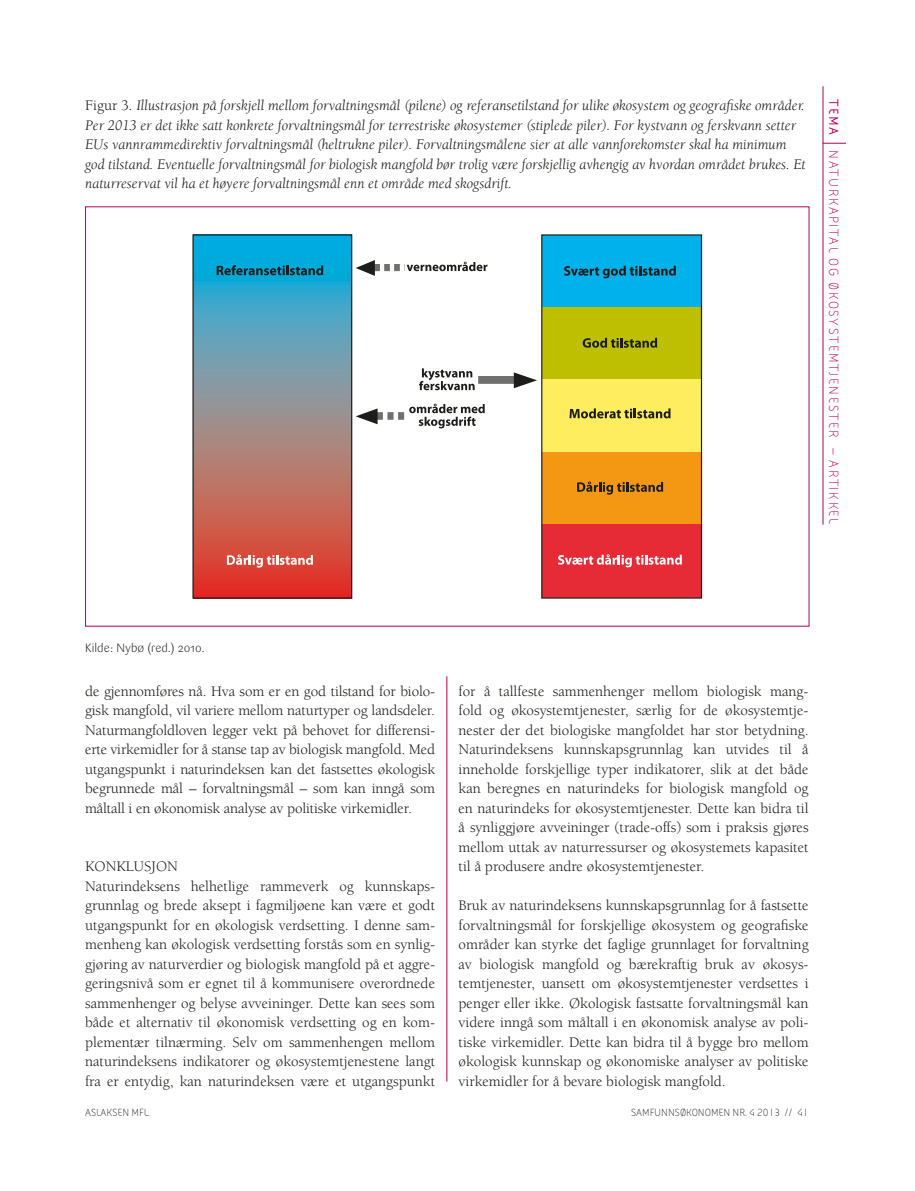
<style>
.page{position:relative;width:915px;height:1191px;background:#fff}
.page>*{position:absolute;margin:0;border:0;box-sizing:border-box;transform-origin:0 0}
.t1{font:15px/19.5px "Berkeley";color:#1d1d1b;text-align:justify}
.t2{font:italic 15px/19.5px "Berkeley";color:#1d1d1b}
.t3{font:13.5px "FS Sophie";letter-spacing:.12em;color:#b10058}
.t4{font:300 12px "Sari OT";color:#1d1d1b}
.t5{font:10.5px "FS Sophie";color:#1d1d1b}
.s1{font-style:normal}
.s2{font-weight:700}
</style>
<div class="page">
<hr style="left:822px;top:86px;width:1px;height:438px;background:#b10058">
<svg style="left:822px;top:143px;width:23px;height:1px"></svg>
<hr style="left:446px;top:676px;width:1px;height:405px;background:#b10058">
<div style="left:541px;top:235px;width:160px;height:73px;background:#00b1eb"></div>
<div style="left:541px;top:307px;width:160px;height:73px;background:#bdbf00"></div>
<div style="left:541px;top:379px;width:160px;height:73px;background:#feee5f"></div>
<div style="left:541px;top:452px;width:160px;height:72px;background:#f49712"></div>
<div style="left:541px;top:524px;width:160px;height:74px;background:#e62b37"></div>
<svg style="left:194px;top:236px;width:156px;height:360px;background:#89838b"></svg>
<div style="left:192px;top:234px;width:160px;height:364px;border:1px solid #1d1d1b"></div>
<div style="left:541px;top:234px;width:160px;height:364px;border:1px solid #1d1d1b"></div>
<svg style="left:419px;top:368px;width:55px;height:22px"></svg>
<svg style="left:216px;top:265px;width:107px;height:10px"></svg>
<svg style="left:564px;top:266px;width:111px;height:12px"></svg>
<svg style="left:582px;top:338px;width:75px;height:10px"></svg>
<svg style="left:569px;top:408px;width:101px;height:10px"></svg>
<svg style="left:577px;top:481px;width:86px;height:13px"></svg>
<svg style="left:558px;top:554px;width:123px;height:13px"></svg>
<svg style="left:227px;top:554px;width:86px;height:13px"></svg>
<svg style="left:356px;top:404px;width:128px;height:24px"></svg>
<svg style="left:356px;top:260px;width:131px;height:16px"></svg>
<div style="left:478px;top:376px;width:36px;height:8px;background:#70706f"></div>
<svg style="left:513px;top:372px;width:24px;height:16px"></svg>
<p class="t2" style="left:85px;top:96px;width:721px"><span class="s1">Figur 3</span>. Illustrasjon på forskjell mellom forvaltningsmål (pilene) og referansetilstand for ulike økosystem og geografiske områder.<br>Per 2013 er det ikke satt konkrete forvaltningsmål for terrestriske økosystemer (stiplede piler). For kystvann og ferskvann setter EUs vannrammedirektiv forvaltningsmål (heltrukne piler). Forvaltningsmålene sier at alle vannforekomster skal ha minimum god tilstand. Eventuelle forvaltningsmål for biologisk mangfold bør trolig være forskjellig avhengig av hvordan området brukes. Et naturreservat vil ha et høyere forvaltningsmål enn et område med skogsdrift.</p>
<p class="t3" style="left:842px;top:99px;width:426px;rotate:90deg"><span class="s2">tema</span> NATURKAPITAL OG ØKOSYSTEMTJEN ESTER – ARTIKKEL</p>
<p class="t4" style="left:85px;top:639px;width:121px">Kilde: Nybø (red.) 2010.</p>
<p class="t1" style="left:85px;top:681px;width:351px">de gjennomføres nå. Hva som er en god tilstand for biolo&shy;gisk mangfold, vil variere mellom naturtyper og landsdeler.<br>Naturmangfoldloven legger vekt på behovet for differensi&shy;erte virkemidler for å stanse tap av biologisk mangfold. Med utgangspunkt i naturindeksen kan det fastsettes økologisk begrunnede mål – forvaltningsmål – som kan inngå som måltall i en økonomisk analyse av politiske virkemidler.</p>
<p class="t1" style="left:85px;top:857px;width:351px;text-align:left;text-indent:41px">lusjon<br>Naturindeksens helhetlige rammeverk og kunnskaps&shy;grunnlag og brede aksept i fagmiljøene kan være et godt utgangspunkt for en økologisk verdsetting. I denne sam&shy;menheng kan økologisk verdsetting forstås som en synlig&shy;gjøring av naturverdier og biologisk mangfold på et aggre&shy;geringsnivå som er egnet til å kommunisere overordnede sammenhenger og belyse avveininger. Dette kan sees som både et alternativ til økonomisk verdsetting og en kom&shy;plementær tilnærming. Selv om sammenhengen mellom naturindeksens indikatorer og økosystemtjenestene langt fra er entydig, kan naturindeksen være et utgangspunkt</p>
<p class="t1" style="left:85px;top:857px;width:21px">Konk</p>
<p class="t1" style="left:458px;top:681px;width:351px">for å tallfeste sammenhenger mellom biologisk mang&shy;fold og økosystemtjenester, særlig for de økosystemtje&shy;nester der det biologiske mangfoldet har stor betydning.<br>Naturindeksens kunnskapsgrunnlag kan utvides til å inneholde forskjellige typer indikatorer, slik at det både kan beregnes en naturindeks for biologisk mangfold og en naturindeks for økosystemtjenester. Dette kan bidra til å synliggjøre avveininger (trade-offs) som i praksis gjøres mellom uttak av naturressurser og økosystemets kapasitet til å produsere andre økosystemtjenester.</p>
<p class="t1" style="left:458px;top:896px;width:351px">Bruk av naturindeksens kunnskapsgrunnlag for å fastsette forvaltningsmål for forskjellige økosystem og geografiske områder kan styrke det faglige grunnlaget for forvaltning av biologisk mangfold og bærekraftig bruk av økosys&shy;temtjenester, uansett om økosystemtjenester verdsettes i penger eller ikke. Økologisk fastsatte forvaltningsmål kan videre inngå som måltall i en økonomisk analyse av poli&shy;tiske virkemidler. Dette kan bidra til å bygge bro mellom økologisk kunnskap og økonomiske analyser av politiske virkemidler for å bevare biologisk mangfold.</p>
<p class="t5" style="left:85px;top:1105px;width:22px">ASLAKSEN</p>
<p class="t5" style="left:131px;top:1105px;width:20px">MFL.</p>
<p class="t5" style="left:631px;top:1106px;width:179px">SAMFUNNSØKONOMEN NR. 4 2013 // 41</p>
</div>
